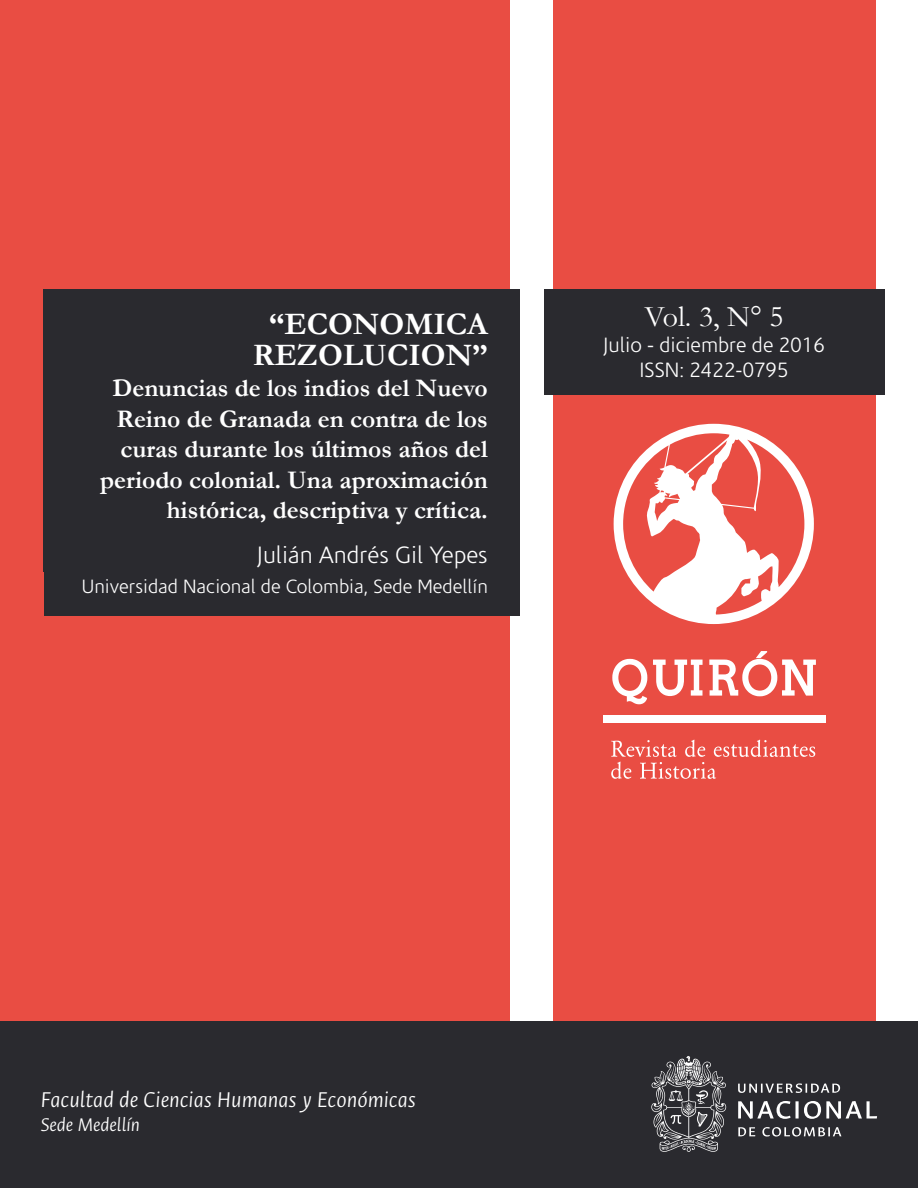
<style>
.page{position:relative;width:918px;height:1188px;background:#fff}
.page>*{position:absolute;margin:0;border:0;box-sizing:border-box;transform-origin:0 0}
.t1{font:700 31.5px/31.5px "Garamond";color:#fff;text-align:center}
.t2{font:30px "Garamond";color:#fff}
.t3{font:700 25.5px/30.6px "Garamond";color:#fff;text-align:right}
.t4{font:italic 300 24px "Ancizar Sans";color:#fff}
.t5{font:300 24px "Corisande";color:#fff}
.t6{font:300 21px/25.2px "Corisande";color:#fff;text-align:center}
.t7{font:italic 300 20.7px "Ancizar Sans";color:#fff}
.t8{font:300 19.5px "Corisande";color:#fff}
</style>
<div class="page">
<div style="left:553px;top:0;width:322px;height:1037px;background:#e94d43"></div>
<div style="left:0;top:0;width:510px;height:1037px;background:#e94d43"></div>
<div style="left:544px;top:289px;width:340px;height:106px;background:#2a2a2f"></div>
<svg style="left:614px;top:424px;width:200px;height:200px"></svg>
<div style="left:603px;top:715px;width:222px;height:8px;background:#fff"></div>
<svg style="left:709px;top:651px;width:107px;height:45px"></svg>
<svg style="left:653px;top:660px;width:50px;height:36px"></svg>
<svg style="left:612px;top:659px;width:35px;height:45px"></svg>
<svg style="left:611px;top:740px;width:204px;height:39px"></svg>
<div style="left:0;top:1021px;width:918px;height:167px;background:#2a2a2f"></div>
<svg style="left:738px;top:1083px;width:102px;height:10px"></svg>
<svg style="left:738px;top:1101px;width:139px;height:18px"></svg>
<svg style="left:738px;top:1127px;width:17px;height:9px"></svg>
<svg style="left:762px;top:1127px;width:79px;height:10px"></svg>
<svg style="left:651px;top:1056px;width:75px;height:96px"></svg>
<div style="left:44px;top:289px;width:475px;height:327px;background:#2a2a2f"></div>
<p class="t1" style="left:253px;top:308px;width:236px">“ECONOMICA<br>REZOLUCION”</p>
<p class="t3" style="left:100px;top:372px;width:389px">Denuncias de los indios del Nuevo Reino de Granada en contra de los curas durante los últimos años del periodo colonial. Una aproximación histórica, descriptiva y crítica.</p>
<p class="t5" style="left:257px;top:543px;width:232px">Julián Andrés Gil Yepes</p>
<p class="t8" style="left:82px;top:577px;width:408px">Universidad Nacional de Colombia, Sede Medellín</p>
<p class="t2" style="left:645px;top:299px;width:141px">Vol. 3, N° 5</p>
<p class="t6" style="left:603px;top:332px;width:223px">Julio - diciembre de 2016<br>ISSN: 2422-0795</p>
<p class="t4" style="left:41px;top:1086px;width:376px">Facultad de Ciencias Humanas y Económicas</p>
<p class="t7" style="left:41px;top:1114px;width:100px">Sede Medellín</p>
</div>
